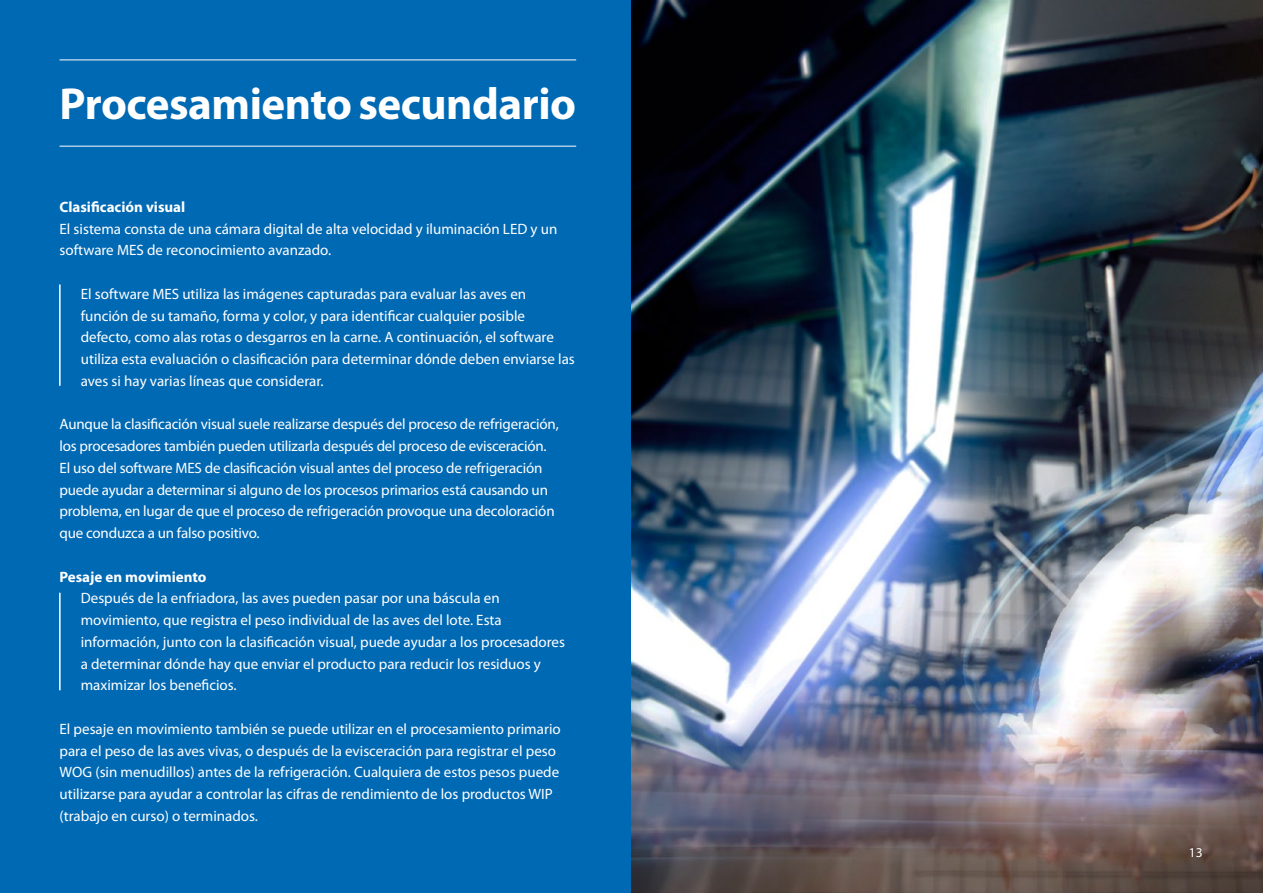
<style>
.page{position:relative;width:1263px;height:893px;background:#0069b4}
.page>*{position:absolute;margin:0;border:0;box-sizing:border-box;transform-origin:0 0}
.t1{font:700 45px "Myriad Pro";letter-spacing:-.01em;color:#fff}
.t2{font:15px/21.8px "Myriad Pro";color:#fff}
.t3{font:700 15px "Myriad Pro";color:#fff}
.t4{font:13.5px "Myriad Pro";color:#fff}
</style>
<div class="page">
<hr style="left:60px;top:60px;width:516px;height:1px;background:#fff">
<hr style="left:60px;top:146px;width:516px;height:1px;background:#fff">
<img style="left:631px;top:0;width:632px;height:893px">
<hr style="left:59px;top:284px;width:2px;height:102px;background:#fff">
<hr style="left:59px;top:593px;width:2px;height:97px;background:#fff">
<h1 class="t1" style="left:60px;top:74px;width:518px">Procesamiento secundario</h1>
<p class="t3" style="left:60px;top:197px;width:127px">Clasificación visual</p>
<p class="t2" style="left:60px;top:217px;width:499px">El sistema consta de una cámara digital de alta velocidad y iluminación LED y un software MES de reconocimiento avanzado.</p>
<p class="t2" style="left:81px;top:283px;width:496px">El software MES utiliza las imágenes capturadas para evaluar las aves en función de su tamaño, forma y color, y para identificar cualquier posible defecto, como alas rotas o desgarros en la carne. A continuación, el software utiliza esta evaluación o clasificación para determinar dónde deben enviarse las aves si hay varias líneas que considerar.</p>
<p class="t2" style="left:60px;top:413px;width:501px">Aunque la clasificación visual suele realizarse después del proceso de refrigeración, los procesadores también pueden utilizarla después del proceso de evisceración.<br>El uso del software MES de clasificación visual antes del proceso de refrigeración puede ayudar a determinar si alguno de los procesos primarios está causando un problema, en lugar de que el proceso de refrigeración provoque una decoloración que conduzca a un falso positivo.</p>
<p class="t3" style="left:60px;top:567px;width:148px">Pesaje en movimiento</p>
<p class="t2" style="left:81px;top:587px;width:486px">Después de la enfriadora, las aves pueden pasar por una báscula en movimiento, que registra el peso individual de las aves del lote. Esta información, junto con la clasificación visual, puede ayudar a los procesadores a determinar dónde hay que enviar el producto para reducir los residuos y maximizar los beneficios.</p>
<p class="t2" style="left:60px;top:718px;width:503px">El pesaje en movimiento también se puede utilizar en el procesamiento primario para el peso de las aves vivas, o después de la evisceración para registrar el peso WOG (sin menudillos) antes de la refrigeración. Cualquiera de estos pesos puede utilizarse para ayudar a controlar las cifras de rendimiento de los productos WIP (trabajo en curso) o terminados.</p>
<p class="t4" style="left:1189px;top:844px;width:15px">13</p>
</div>
